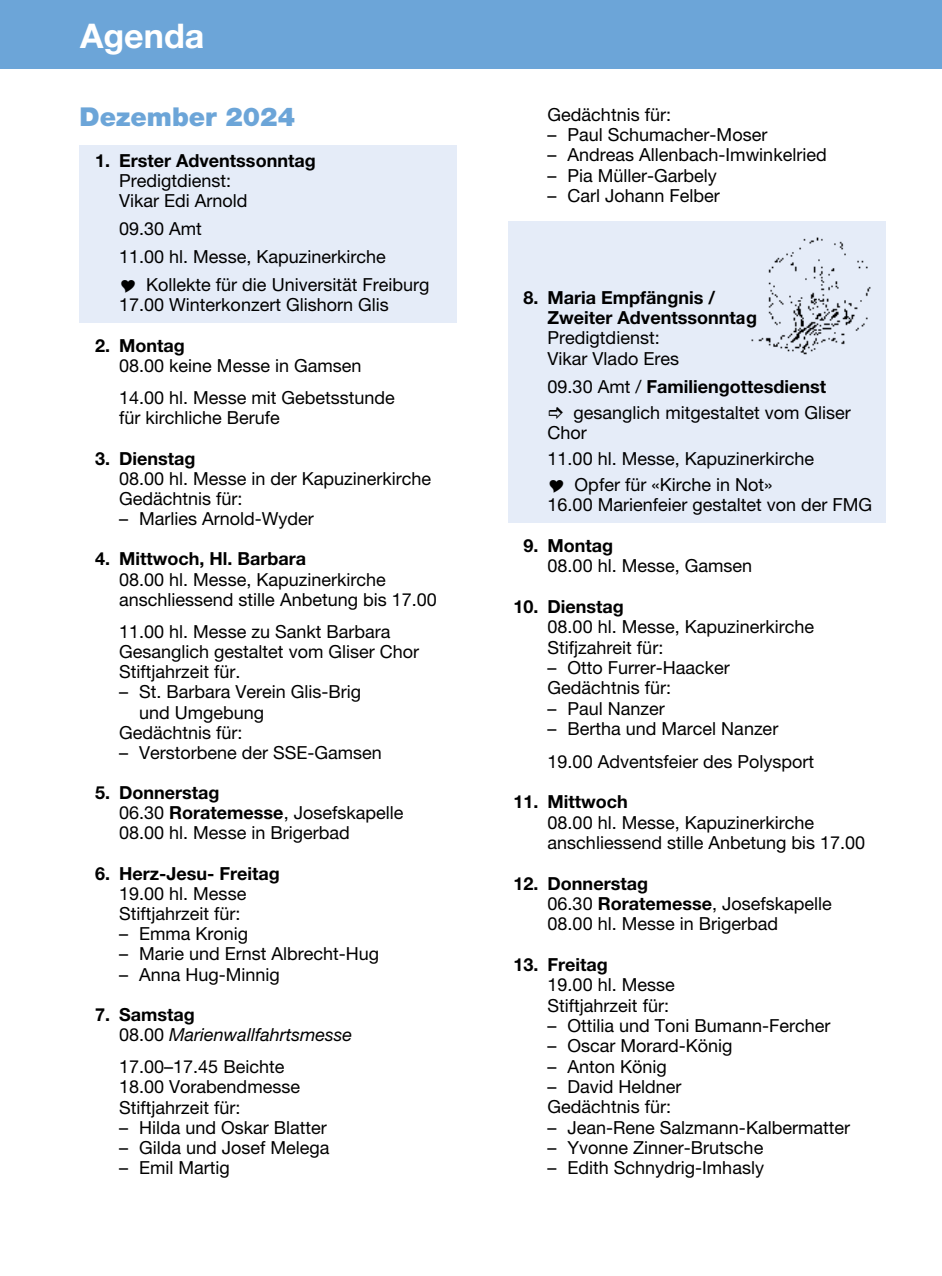
<style>
.page{position:relative;width:942px;height:1276px;background:#fff}
.page>*{position:absolute;margin:0;border:0;box-sizing:border-box;transform-origin:0 0}
.t1{font:700 34px "Helvetica Neue LT Pro";color:#fff}
.t2{font:900 26px "Helvetica Neue LT Pro";color:#6ca5d8}
.t3{font:18px/20.2px "Helvetica Neue LT Pro";color:#000}
.t4{font:700 18px/20.4px "Helvetica Neue LT Pro";color:#000}
.t5{font:italic 18px/20.2px "Helvetica Neue LT Pro";color:#000}
.s1{font-weight:700}
.s2{font-weight:700;font-style:normal}
.s3{font-style:normal}
</style>
<div class="page">
<div style="left:0;top:0;width:941px;height:68px;background:#6ca5d8"></div>
<div style="left:79px;top:145px;width:377px;height:32px;background:#e5ecf8"></div>
<div style="left:79px;top:165px;width:377px;height:33px;background:#e5ecf8"></div>
<div style="left:79px;top:185px;width:377px;height:33px;background:#e5ecf8"></div>
<div style="left:79px;top:214px;width:377px;height:32px;background:#e5ecf8"></div>
<div style="left:79px;top:242px;width:377px;height:32px;background:#e5ecf8"></div>
<div style="left:79px;top:268px;width:377px;height:34px;background:#e5ecf8"></div>
<div style="left:79px;top:290px;width:377px;height:32px;background:#e5ecf8"></div>
<div style="left:507px;top:221px;width:377px;height:32px;background:#e5ecf8"></div>
<div style="left:507px;top:241px;width:377px;height:33px;background:#e5ecf8"></div>
<div style="left:507px;top:262px;width:377px;height:32px;background:#e5ecf8"></div>
<div style="left:507px;top:282px;width:377px;height:32px;background:#e5ecf8"></div>
<div style="left:507px;top:302px;width:377px;height:33px;background:#e5ecf8"></div>
<div style="left:507px;top:323px;width:377px;height:32px;background:#e5ecf8"></div>
<div style="left:507px;top:343px;width:377px;height:32px;background:#e5ecf8"></div>
<div style="left:507px;top:371px;width:377px;height:32px;background:#e5ecf8"></div>
<div style="left:507px;top:396px;width:377px;height:54px;background:#e5ecf8"></div>
<div style="left:507px;top:444px;width:377px;height:32px;background:#e5ecf8"></div>
<div style="left:507px;top:468px;width:377px;height:34px;background:#e5ecf8"></div>
<div style="left:507px;top:490px;width:377px;height:32px;background:#e5ecf8"></div>
<img style="left:751px;top:237px;width:120px;height:118px">
<h1 class="t1" style="left:80px;top:15px;width:126px">Agenda</h1>
<h2 class="t2" style="left:79px;top:102px;width:217px">Dezember 2024</h2>
<p class="t4" style="left:95px;top:150px;width:222px">1. Erster Adventssonntag</p>
<p class="t3" style="left:119px;top:170px;width:130px">Predigtdienst:<br>Vikar Edi Arnold</p>
<p class="t3" style="left:119px;top:218px;width:84px">09.30 Amt</p>
<p class="t3" style="left:119px;top:246px;width:268px">11.00 hl. Messe, Kapuzinerkirche</p>
<p class="t3" style="left:146px;top:275px;width:285px">Kollekte für die Universität Freiburg</p>
<p class="t3" style="left:119px;top:295px;width:271px">17.00 Winterkonzert Glishorn Glis</p>
<p class="t4" style="left:95px;top:335px;width:91px">2. Montag</p>
<p class="t3" style="left:119px;top:349px;width:277px;line-height:32.2px">08.00 keine Messe in Gamsen<br>14.00 hl. Messe mit Gebetsstunde</p>
<p class="t3" style="left:119px;top:407px;width:162px">für kirchliche Berufe</p>
<p class="t4" style="left:95px;top:448px;width:102px">3. Dienstag</p>
<p class="t3" style="left:119px;top:468px;width:313px">08.00 hl. Messe in der Kapuzinerkirche<br>Gedächtnis für:</p>
<p class="t3" style="left:119px;top:508px;width:196px">– Marlies Arnold-Wyder</p>
<p class="t4" style="left:95px;top:548px;width:212px">4. Mittwoch, Hl. Barbara</p>
<p class="t3" style="left:119px;top:569px;width:319px">08.00 hl. Messe, Kapuzinerkirche anschliessend stille Anbetung bis 17.00</p>
<p class="t3" style="left:119px;top:621px;width:301px">11.00 hl. Messe zu Sankt Barbara<br>Gesanglich gestaltet vom Gliser Chor<br>Stiftjahrzeit für.</p>
<p class="t3" style="left:119px;top:681px;width:243px">– St. Barbara Verein Glis-Brig</p>
<p class="t3" style="left:139px;top:702px;width:127px">und Umgebung</p>
<p class="t3" style="left:119px;top:722px;width:125px">Gedächtnis für:</p>
<p class="t3" style="left:119px;top:742px;width:264px">– Verstorbene der SSE-Gamsen</p>
<p class="t3" style="left:119px;top:782px;width:286px;text-indent:-24px"><span class="s1">5. Donnerstag<br></span>06.30 <span class="s1">Roratemesse</span>, Josefskapelle<br>08.00 hl. Messe in Brigerbad</p>
<p class="t4" style="left:95px;top:862px;width:186px">6. Herz-Jesu- Freitag</p>
<p class="t3" style="left:119px;top:883px;width:129px">19.00 hl. Messe<br>Stiftjahrzeit für:</p>
<p class="t3" style="left:119px;top:923px;width:130px">– Emma Kronig</p>
<p class="t3" style="left:119px;top:943px;width:261px">– Marie und Ernst Albrecht-Hug</p>
<p class="t3" style="left:119px;top:963px;width:162px">– Anna Hug-Minnig</p>
<p class="t5" style="left:119px;top:1004px;width:234px;text-indent:-24px"><span class="s2">7. Samstag<br></span><span class="s3">08.00</span> Marienwallfahrtsmesse</p>
<p class="t3" style="left:119px;top:1056px;width:182px">17.00–17.45 Beichte<br>18.00 Vorabendmesse<br>Stiftjahrzeit für:</p>
<p class="t3" style="left:119px;top:1117px;width:209px">– Hilda und Oskar Blatter</p>
<p class="t3" style="left:119px;top:1137px;width:212px">– Gilda und Josef Melega</p>
<p class="t3" style="left:119px;top:1157px;width:112px">– Emil Martig</p>
<p class="t3" style="left:547px;top:104px;width:125px">Gedächtnis für:</p>
<p class="t3" style="left:547px;top:124px;width:221px">– Paul Schumacher-Moser</p>
<p class="t3" style="left:547px;top:144px;width:280px">– Andreas Allenbach-Imwinkelried</p>
<p class="t3" style="left:547px;top:165px;width:171px">– Pia Müller-Garbely</p>
<p class="t3" style="left:547px;top:185px;width:174px">– Carl Johann Felber</p>
<p class="t4" style="left:547px;top:286px;width:211px;text-indent:-24px">8. Maria Empfängnis /<br>Zweiter Adventssonntag</p>
<p class="t3" style="left:547px;top:327px;width:133px">Predigtdienst:<br>Vikar Vlado Eres</p>
<p class="t3" style="left:573px;top:373px;width:279px;line-height:26px;text-indent:-26px">09.30 Amt / <span class="s1">Familiengottesdienst </span>gesanglich mitgestaltet vom Gliser</p>
<p class="t3" style="left:547px;top:422px;width:41px">Chor</p>
<p class="t3" style="left:547px;top:448px;width:268px">11.00 hl. Messe, Kapuzinerkirche</p>
<p class="t3" style="left:574px;top:474px;width:199px">Opfer für «Kirche in Not»</p>
<p class="t3" style="left:547px;top:495px;width:326px">16.00 Marienfeier gestaltet von der FMG</p>
<p class="t4" style="left:523px;top:535px;width:91px">9. Montag</p>
<p class="t3" style="left:547px;top:555px;width:206px">08.00 hl. Messe, Gamsen</p>
<p class="t4" style="left:513px;top:596px;width:112px">10. Dienstag</p>
<p class="t3" style="left:547px;top:616px;width:268px">08.00 hl. Messe, Kapuzinerkirche<br>Stifjzahreit für:</p>
<p class="t3" style="left:547px;top:657px;width:184px">– Otto Furrer-Haacker<br>Gedächtnis für:</p>
<p class="t3" style="left:547px;top:698px;width:119px">– Paul Nanzer</p>
<p class="t3" style="left:547px;top:712px;width:268px;line-height:32.6px">– Bertha und Marcel Nanzer<br>19.00 Adventsfeier des Polysport</p>
<p class="t4" style="left:513px;top:791px;width:116px">11. Mittwoch</p>
<p class="t3" style="left:547px;top:812px;width:319px">08.00 hl. Messe, Kapuzinerkirche anschliessend stille Anbetung bis 17.00</p>
<p class="t3" style="left:547px;top:873px;width:286px;text-indent:-34px"><span class="s1">12. Donnerstag<br></span>06.30 <span class="s1">Roratemesse</span>, Josefskapelle<br>08.00 hl. Messe in Brigerbad</p>
<p class="t4" style="left:513px;top:954px;width:96px">13. Freitag</p>
<p class="t3" style="left:547px;top:974px;width:129px">19.00 hl. Messe<br>Stiftjahrzeit für:</p>
<p class="t3" style="left:547px;top:1015px;width:284px">– Ottilia und Toni Bumann-Fercher</p>
<p class="t3" style="left:547px;top:1035px;width:186px">– Oscar Morard-König</p>
<p class="t3" style="left:547px;top:1056px;width:121px">– Anton König</p>
<p class="t3" style="left:547px;top:1076px;width:135px">– David Heldner<br>Gedächtnis für:</p>
<p class="t3" style="left:547px;top:1117px;width:304px">– Jean-Rene Salzmann-Kalbermatter</p>
<p class="t3" style="left:547px;top:1137px;width:217px">– Yvonne Zinner-Brutsche</p>
<p class="t3" style="left:547px;top:1157px;width:218px">– Edith Schnydrig-Imhasly</p>
</div>
